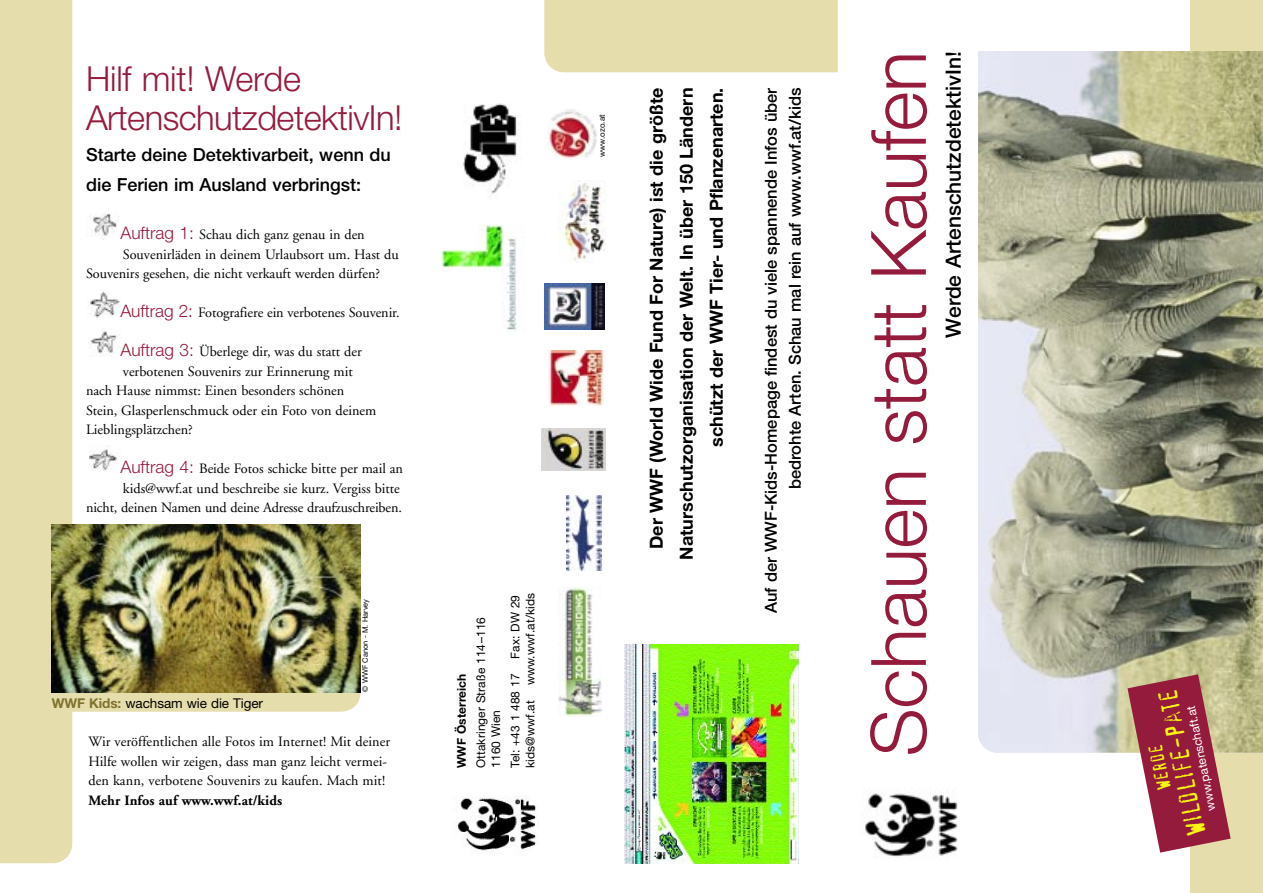
<style>
.page{position:relative;width:1263px;height:893px;background:#fff}
.page>*{position:absolute;margin:0;border:0;box-sizing:border-box;transform-origin:0 0}
.t1{font:300 76.5px "Helvetica Neue";letter-spacing:-.005em;color:#951b3c}
.Kleine_Überschrift{font:300 34.5px/39px "Helvetica Neue";letter-spacing:-.015em;color:#951b3c}
.t2{font:24.9px "Confidential";color:#f7f410}
.t3{font:500 21px "Helvetica Neue";color:#000}
.t4{font:18.15px "Confidential";color:#f7f410}
.Einleitung{font:700 18px/30px "Helvetica Neue";color:#000;text-align:right}
.Einleitung-2{font:500 18px/30px "Helvetica Neue";color:#000}
.Einleitung-3{font:500 16.5px/24px "Helvetica Neue";color:#000;text-align:right}
.Copy_Zwischentitel{font:14.25px/19.5px "Adobe Garamond";color:#000;text-align:right}
.Lauftext{font:14.25px/19.5px "Adobe Garamond";letter-spacing:.005em;color:#000}
.Lauftext-2{font:700 14.25px "Adobe Garamond";letter-spacing:.005em;color:#000}
.Bildtext{font:13.5px "Helvetica Neue";letter-spacing:-.005em;color:#000}
.t5{font:12px/15px "Helvetica Neue";letter-spacing:.005em;color:#000}
.t6{font:12px "Helvetica Neue";color:#fff}
.t7{font:700 12px "Helvetica Neue";letter-spacing:.005em;color:#000}
.Kasten_Fett{font:7.95px "Helvetica Neue";letter-spacing:.015em;color:#000}
.t8{font:7.5px "Helvetica Neue";color:#000}
.s1{font-family:"Helvetica Neue";font-weight:300;font-size:17.25px;color:#951b3c}
.s2{font-weight:700;color:#7f722e}
</style>
<div class="page">
<svg style="left:72px;top:692px;width:288px;height:20px;background:#e1d8a9"></svg>
<div style="left:1191px;top:0;width:72px;height:893px;background:#e6ddad"></div>
<img style="left:978px;top:51px;width:285px;height:702px">
<img style="left:865px;top:793px;width:93px;height:64px">
<img style="left:624px;top:644px;width:174px;height:219px">
<div style="left:544px;top:0;width:294px;height:72px;background:#e6ddad"></div>
<img style="left:92px;top:214px;width:27px;height:22px">
<img style="left:89px;top:291px;width:31px;height:26px">
<img style="left:90px;top:330px;width:27px;height:25px">
<img style="left:90px;top:449px;width:27px;height:22px">
<img style="left:440px;top:224px;width:78px;height:107px">
<img style="left:463px;top:103px;width:54px;height:92px">
<img style="left:457px;top:797px;width:81px;height:55px">
<div style="left:0;top:0;width:72px;height:863px;background:#e6ddad"></div>
<img style="left:51px;top:525px;width:309px;height:167px">
<svg style="left:1127px;top:674px;width:104px;height:179px"></svg>
<img style="left:548px;top:110px;width:49px;height:49px">
<img style="left:545px;top:284px;width:59px;height:46px">
<img style="left:549px;top:351px;width:55px;height:55px">
<img style="left:566px;top:495px;width:36px;height:75px">
<img style="left:558px;top:586px;width:44px;height:131px">
<img style="left:542px;top:429px;width:63px;height:42px">
<img style="left:558px;top:180px;width:47px;height:82px">
<p class="Kleine_Überschrift" style="left:86px;top:58px;width:318px">Hilf mit! Werde<br>ArtenschutzdetektivIn!</p>
<p class="Einleitung-2" style="left:86px;top:139px;width:306px">Starte deine Detektivarbeit, wenn du die Ferien im Ausland verbringst:</p>
<p class="Copy_Zwischentitel" style="left:121px;top:225px;width:246px"><span class="s1">Auftrag 1:</span> Schau dich ganz genau in den</p>
<p class="Copy_Zwischentitel" style="left:123px;top:245px;width:277px">Souvenirläden in deinem Urlaubsort um. Hast du</p>
<p class="Copy_Zwischentitel" style="left:86px;top:264px;width:295px">Souvenirs gesehen, die nicht verkauft werden dürfen?</p>
<p class="Copy_Zwischentitel" style="left:121px;top:303px;width:281px"><span class="s1">Auftrag 2:</span> Fotografiere ein verbotenes Souvenir.</p>
<p class="Copy_Zwischentitel" style="left:121px;top:342px;width:243px"><span class="s1">Auftrag 3:</span> Überlege dir, was du statt der</p>
<p class="Copy_Zwischentitel" style="left:123px;top:362px;width:231px">verbotenen Souvenirs zur Erinnerung mit</p>
<p class="Copy_Zwischentitel" style="left:86px;top:381px;width:260px">nach Hause nimmst: Einen besonders schönen</p>
<p class="Copy_Zwischentitel" style="left:86px;top:401px;width:292px">Stein, Glasperlenschmuck oder ein Foto von deinem</p>
<p class="Copy_Zwischentitel" style="left:86px;top:420px;width:108px">Lieblingsplätzchen?</p>
<p class="Copy_Zwischentitel" style="left:86px;top:459px;width:318px"><span class="s1">Auftrag 4:</span> Beide Fotos schicke bitte per mail an kids@wwf.at und beschreibe sie kurz. Vergiss bitte<br>nicht, deinen Namen und deine Adresse draufzuschreiben.</p>
<p class="Bildtext" style="left:52px;top:695px;width:213px"><span class="s2">WWF Kids:</span> wachsam wie die Tiger</p>
<p class="t8" style="left:361px;top:692px;width:94px;rotate:-90deg">© WWF Canon - M. Harvey</p>
<p class="Lauftext" style="left:88px;top:732px;width:303px">Wir veröffentlichen alle Fotos im Internet! Mit deiner<br>Hilfe wollen wir zeigen, dass man ganz leicht vermei&shy;den kann, verbotene Souvenirs zu kaufen. Mach mit!</p>
<p class="Lauftext-2" style="left:88px;top:792px;width:195px">Mehr Infos auf www.wwf.at/kids</p>
<p class="t7" style="left:454px;top:768px;width:96px;rotate:-90deg">WWF Österreich</p>
<p class="t5" style="left:473px;top:768px;width:153px;rotate:-90deg">Ottakringer Straße 114–116<br>1160 Wien</p>
<p class="t5" style="left:507px;top:768px;width:176px;rotate:-90deg">Tel: +43 1 488 17 Fax: DW 29 kids@wwf.at www.wwf.at/kids</p>
<p class="Kasten_Fett" style="left:597px;top:157px;width:44px;rotate:-90deg">www.ozo.at</p>
<p class="Einleitung" style="left:641px;top:560px;width:474px;rotate:-90deg">Der WWF (World Wide Fund For Nature) ist die größte<br>Naturschutzorganisation der Welt. In über 150 Ländern schützt der WWF Tier- und Pflanzenarten.</p>
<p class="Einleitung-3" style="left:759px;top:613px;width:527px;rotate:-90deg">Auf der WWF-Kids-Homepage findest du viele spannende Infos über bedrohte Arten. Schau mal rein auf www.wwf.at/kids</p>
<p class="t1" style="left:852px;top:756px;width:707px;rotate:-90deg">Schauen statt Kaufen</p>
<p class="t3" style="left:941px;top:338px;width:288px;rotate:-90deg">Werde ArtenschutzdetektivIn!</p>
<p class="t2" style="left:1185px;top:837px;width:149px;rotate:-101deg">Wildlife-Pate</p>
<p class="t6" style="left:1204px;top:812px;width:108px;rotate:-101deg">www.patenschaft.at</p>
<p class="t4" style="left:1156px;top:790px;width:47px;rotate:-101deg">Werde</p>
</div>
